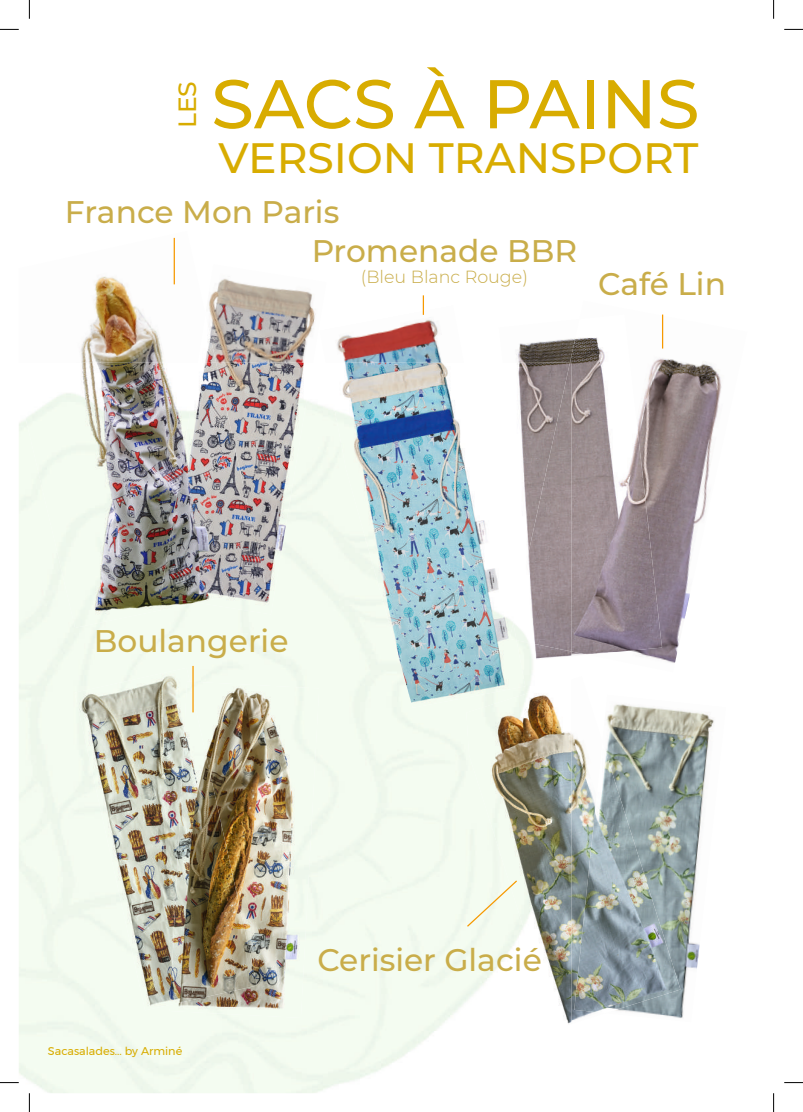
<style>
.page{position:relative;width:803px;height:1112px;background:#fff}
.page>*{position:absolute;margin:0;border:0;box-sizing:border-box;transform-origin:0 0}
.t1{font:500 68.75px "Montserrat";color:#d8ac00}
.t2{font:500 42.5px "Montserrat";color:#d8ac00}
.t3{font:500 31.25px "Montserrat";color:#c9ad4a}
.t4{font:500 25px "Montserrat";color:#d8ac00}
.t5{font:300 17.5px "Montserrat";color:#c9ad4a}
.t6{font:11.25px "Montserrat";color:#d8ac00}
</style>
<div class="page">
<img style="left:337px;top:305px;width:105px;height:57px">
<img style="left:326px;top:362px;width:199px;height:345px">
<img style="left:209px;top:278px;width:107px;height:84px">
<img style="left:198px;top:362px;width:115px;height:252px">
<img style="left:81px;top:237px;width:94px;height:125px">
<img style="left:19px;top:362px;width:179px;height:265px">
<img style="left:205px;top:314px;width:11px;height:48px">
<img style="left:161px;top:362px;width:105px;height:240px">
<img style="left:499px;top:339px;width:80px;height:317px">
<img style="left:503px;top:362px;width:68px;height:297px">
<img style="left:75px;top:667px;width:115px;height:343px">
<img style="left:170px;top:681px;width:149px;height:336px">
<img style="left:170px;top:681px;width:87px;height:323px">
<img style="left:606px;top:704px;width:108px;height:314px">
<img style="left:571px;top:734px;width:24px;height:288px">
<img style="left:466px;top:679px;width:105px;height:346px">
<img style="left:574px;top:741px;width:106px;height:271px">
<hr style="left:174px;top:238px;width:1px;height:46px;background:#f79900">
<svg style="left:423px;top:295px;width:1px;height:20px"></svg>
<hr style="left:192px;top:665px;width:2px;height:47px;background:#f79900">
<div style="left:466px;top:878px;width:52px;height:49px;background:#f4fcf1"></div>
<img style="left:579px;top:314px;width:143px;height:349px">
<img style="left:513px;top:566px;width:13px;height:77px">
<img style="left:510px;top:622px;width:6px;height:18px">
<img style="left:570px;top:314px;width:92px;height:340px">
<img style="left:526px;top:362px;width:45px;height:289px">
<hr style="left:662px;top:314px;width:1px;height:34px;background:#f79900">
<svg style="left:0;top:29px;width:19px;height:1px"></svg>
<svg style="left:784px;top:29px;width:19px;height:1px"></svg>
<svg style="left:0;top:1082px;width:19px;height:1px"></svg>
<svg style="left:784px;top:1082px;width:19px;height:1px"></svg>
<svg style="left:29px;top:0;width:1px;height:19px"></svg>
<svg style="left:29px;top:1093px;width:1px;height:18px"></svg>
<svg style="left:773px;top:0;width:1px;height:19px"></svg>
<svg style="left:773px;top:1093px;width:1px;height:18px"></svg>
<p class="t4" style="left:170px;top:128px;width:49px;rotate:-90deg">LES</p>
<h1 class="t1" style="left:211px;top:56px;width:490px">SACS À PAINS</h1>
<h2 class="t2" style="left:219px;top:128px;width:481px">VERSION TRANSPORT</h2>
<p class="t3" style="left:65px;top:190px;width:276px">France Mon Paris</p>
<p class="t3" style="left:312px;top:229px;width:267px">Promenade BBR</p>
<p class="t5" style="left:361px;top:264px;width:169px">(Bleu Blanc Rouge)</p>
<p class="t3" style="left:598px;top:262px;width:129px">Café Lin</p>
<p class="t3" style="left:94px;top:618px;width:196px">Boulangerie</p>
<p class="t6" style="left:48px;top:1042px;width:136px">Sacasalades... by Arminé</p>
<p class="t3" style="left:317px;top:937px;width:226px">Cerisier Glacié</p>
</div>
